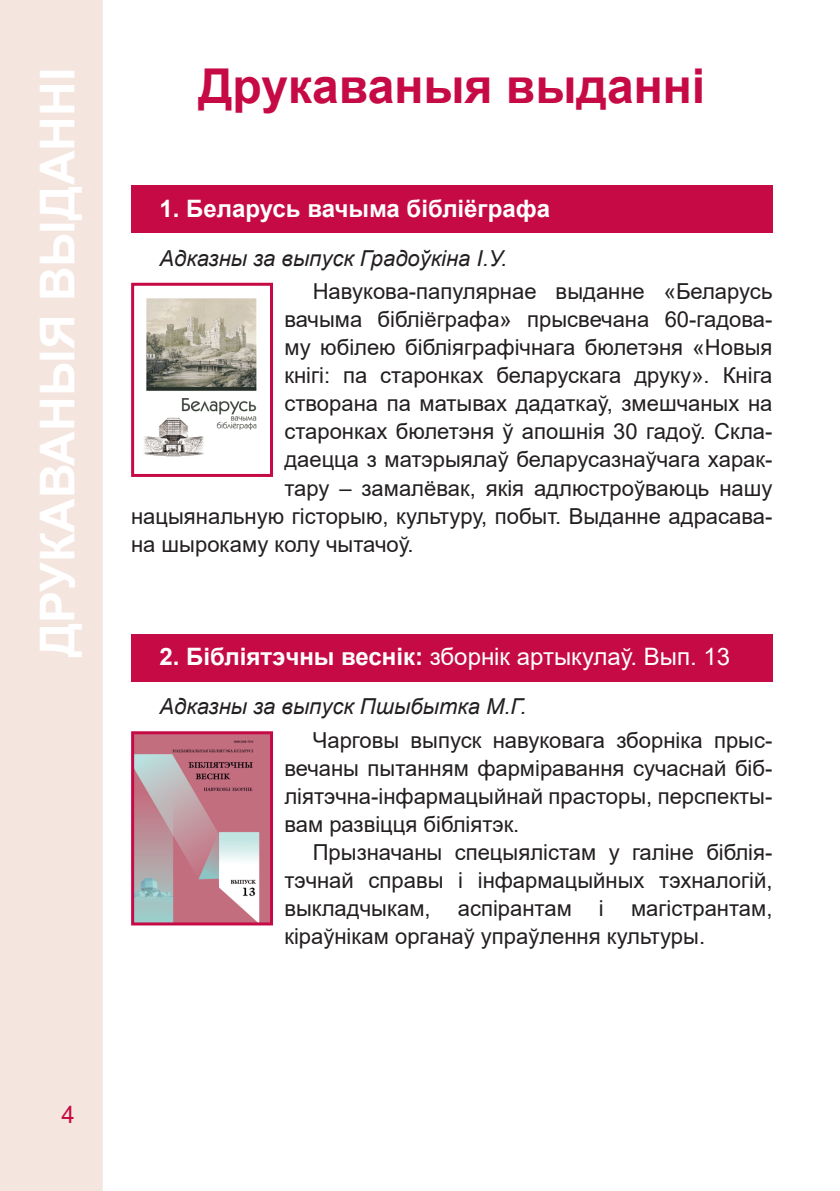
<style>
.page{position:relative;width:840px;height:1191px;background:#fff}
.page>*{position:absolute;margin:0;border:0;box-sizing:border-box;transform-origin:0 0}
.t1{font:700 48px "Arial";color:#fff}
.Друкаваныя_выданні{font:700 48px "Arial";color:#c60a45}
.Красный_1{font:24px "Arial";color:#fff}
.Красный_1-2{font:700 24px "Arial";color:#fff}
.t2{font:24px "Arial";color:#c60a45}
.Текст2{font:22px/28px "Arial";color:#231f20;text-align:justify}
.Ответственный{font:italic 22px "Arial";color:#231f20}
.s1{font-weight:700}
</style>
<div class="page">
<div style="left:0;top:0;width:103px;height:1191px;background:#f4e5df"></div>
<div style="left:131px;top:185px;width:641px;height:48px;background:#c60a45"></div>
<div style="left:131px;top:634px;width:641px;height:47px;background:#c60a45"></div>
<img style="left:144px;top:298px;width:113px;height:159px">
<div style="left:131px;top:283px;width:142px;height:194px;border:3px solid #c60a45"></div>
<img style="left:135px;top:735px;width:134px;height:186px">
<div style="left:131px;top:731px;width:142px;height:194px;border:3px solid #c60a45"></div>
<h1 class="t1" style="left:24px;top:657px;width:590px;rotate:-90deg">ДРУКАВАНЫЯ ВЫДАННІ</h1>
<p class="Друкаваныя_выданні" style="left:198px;top:52px;width:508px">Друкаваныя выданні</p>
<p class="Красный_1-2" style="left:159px;top:191px;width:392px">1. Беларусь вачыма бібліёграфа</p>
<p class="Ответственный" style="left:159px;top:244px;width:349px">Адказны за выпуск Градоўкіна І.У.</p>
<p class="Текст2" style="left:312px;top:277px;width:461px">Навукова-папулярнае выданне «Беларусь</p>
<p class="Текст2" style="left:284px;top:305px;width:489px">вачыма бібліёграфа» прысвечана 60-гадова-</p>
<p class="Текст2" style="left:284px;top:333px;width:489px">му юбілею бібліяграфічнага бюлетэня «Новыя</p>
<p class="Текст2" style="left:284px;top:361px;width:489px">кнігі: па старонках беларускага друку». Кніга</p>
<p class="Текст2" style="left:284px;top:389px;width:489px">створана па матывах дадаткаў, змешчаных на</p>
<p class="Текст2" style="left:284px;top:417px;width:489px">старонках бюлетэня ў апошнія 30 гадоў. Скла-</p>
<p class="Текст2" style="left:284px;top:445px;width:489px">даецца з матэрыялаў беларусазнаўчага харак-</p>
<p class="Текст2" style="left:284px;top:473px;width:489px">тару – замалёвак, якія адлюстроўваюць нашу</p>
<p class="Текст2" style="left:131px;top:501px;width:642px">нацыянальную гісторыю, культуру, побыт. Выданне адрасава-</p>
<p class="Текст2" style="left:131px;top:529px;width:284px">на шырокаму колу чытачоў.</p>
<p class="Красный_1" style="left:159px;top:640px;width:572px"><span class="s1">2. Бібліятэчны веснік:</span> зборнік артыкулаў. Вып. 13</p>
<p class="Ответственный" style="left:159px;top:692px;width:368px">Адказны за выпуск Пшыбытка М.Г.</p>
<p class="Текст2" style="left:284px;top:726px;width:489px;text-indent:28px">Чарговы выпуск навуковага зборніка прыс&shy;вечаны пытанням фарміравання сучаснай біб&shy;ліятэчна-інфармацыйнай прасторы, перспекты&shy;вам развіцця бібліятэк.</p>
<p class="Текст2" style="left:284px;top:838px;width:489px;text-indent:28px">Прызначаны спецыялістам у галіне біблія&shy;тэчнай справы і інфармацыйных тэхналогій, выкладчыкам, аспірантам і магістрантам, кіраўнікам органаў упраўлення культуры.</p>
<p class="t2" style="left:61px;top:1098px;width:15px">4</p>
</div>
